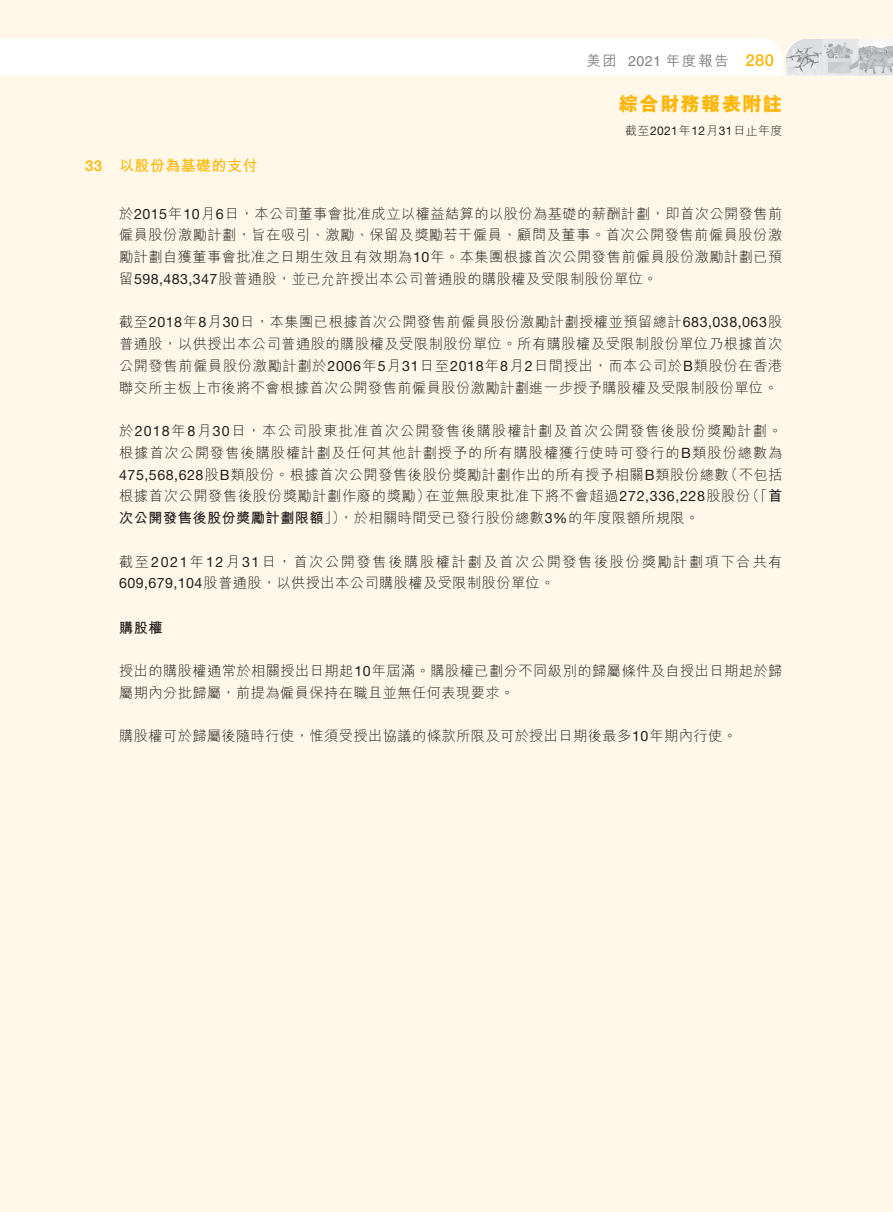
<style>
.page{position:relative;width:893px;height:1212px;background:#fff7e7}
.page>*{position:absolute;margin:0;border:0;box-sizing:border-box;transform-origin:0 0}
.t1{font:800 19.5px "M Hei HK";letter-spacing:.055em;color:#ffb500}
.t2{font:700 15px "M Hei HK";letter-spacing:.03em;color:#ffb500}
.t3{font:300 14.25px/21.8px "M Hei HK";letter-spacing:.03em;color:#231f20;text-align:justify}
.t4{font:300 14.25px/21.8px "M Hei HK";letter-spacing:.11em;color:#231f20}
.t5{font:14.25px "Helvetica LT Std";color:#808285}
.t6{font:700 14.25px "M Hei HK";color:#231f20}
.t7{font:300 12px "M Hei HK";letter-spacing:.03em;color:#231f20}
.s1{font-family:"M Hei HKS";font-weight:500}
.s2{font-family:"M Hei HK";font-weight:500}
.s3{font-family:"Helvetica Neue LT Std";font-weight:500;font-size:16.5px;color:#ffb500}
.s4{font-family:"Helvetica Neue LT Std";font-weight:400}
.s5{font-family:"Helvetica Neue LT Std";font-weight:500}
.s6{font-weight:700}
</style>
<div class="page">
<div style="left:0;top:39px;width:782px;height:37px;background:#fff"></div>
<img style="left:786px;top:39px;width:107px;height:37px">
<p class="t5" style="left:586px;top:53px;width:189px"><span class="s1">美團</span> 2021 <span class="s2">年度報告</span> <span class="s3">280</span></p>
<h1 class="t1" style="left:619px;top:91px;width:165px">綜合財務報表附註</h1>
<p class="t7" style="left:625px;top:124px;width:159px">截至<span class="s4">2021</span>年<span class="s4">12</span>月<span class="s4">31</span>日止年度</p>
<p class="t2" style="left:85px;top:154px;width:174px"><span class="s5">33</span> 以股份為基礎的支付</p>
<p class="t3" style="left:119px;top:202px;width:665px">於<span class="s4">2015</span>年<span class="s4">10</span>月<span class="s4">6</span>日，本公司董事會批准成立以權益結算的以股份為基礎的薪酬計劃，即首次公開發售前僱員股份激勵計劃，旨在吸引、激勵、保留及獎勵若干僱員、顧問及董事。首次公開發售前僱員股份激勵計劃自獲董事會批准之日期生效且有效期為<span class="s4">10</span>年。本集團根據首次公開發售前僱員股份激勵計劃已預留<span class="s4">598,483,347</span>股普通股，並已允許授出本公司普通股的購股權及受限制股份單位。</p>
<p class="t3" style="left:119px;top:311px;width:665px">截至<span class="s4">2018</span>年<span class="s4">8</span>月<span class="s4">30</span>日，本集團已根據首次公開發售前僱員股份激勵計劃授權並預留總計<span class="s4">683,038,063</span>股普通股，以供授出本公司普通股的購股權及受限制股份單位。所有購股權及受限制股份單位乃根據首次公開發售前僱員股份激勵計劃於<span class="s4">2006</span>年<span class="s4">5</span>月<span class="s4">31</span>日至<span class="s4">2018</span>年<span class="s4">8</span>月<span class="s4">2</span>日間授出，而本公司於<span class="s4">B</span>類股份在香港聯交所主板上市後將不會根據首次公開發售前僱員股份激勵計劃進一步授予購股權及受限制股份單位。</p>
<p class="t3" style="left:119px;top:420px;width:665px">於<span class="s4">2018</span>年<span class="s4">8</span>月<span class="s4">30</span>日，本公司股東批准首次公開發售後購股權計劃及首次公開發售後股份獎勵計劃。根據首次公開發售後購股權計劃及任何其他計劃授予的所有購股權獲行使時可發行的<span class="s4">B</span>類股份總數為<span class="s4">475,568,628</span>股<span class="s4">B</span>類股份。根據首次公開發售後股份獎勵計劃作出的所有授予相關<span class="s4">B</span>類股份總數（不包括根據首次公開發售後股份獎勵計劃作廢的獎勵）在並無股東批准下將不會超過<span class="s4">272,336,228</span>股股份（「<span class="s6">首次公開發售後股份獎勵計劃限額</span>」），於相關時間受已發行股份總數<span class="s4">3%</span>的年度限額所規限。</p>
<p class="t4" style="left:119px;top:550px;width:665px">截至<span class="s4">2021</span>年<span class="s4">12</span>月<span class="s4">31</span>日，首次公開發售後購股權計劃及首次公開發售後股份獎勵計劃項下合共有<br><span class="s4">609,679,104</span>股普通股，以供授出本公司購股權及受限制股份單位。</p>
<p class="t6" style="left:119px;top:617px;width:45px">購股權</p>
<p class="t3" style="left:119px;top:660px;width:665px">授出的購股權通常於相關授出日期起<span class="s4">10</span>年屆滿。購股權已劃分不同級別的歸屬條件及自授出日期起於歸屬期內分批歸屬，前提為僱員保持在職且並無任何表現要求。</p>
<p class="t3" style="left:119px;top:725px;width:619px">購股權可於歸屬後隨時行使，惟須受授出協議的條款所限及可於授出日期後最多<span class="s4">10</span>年期內行使。</p>
</div>
